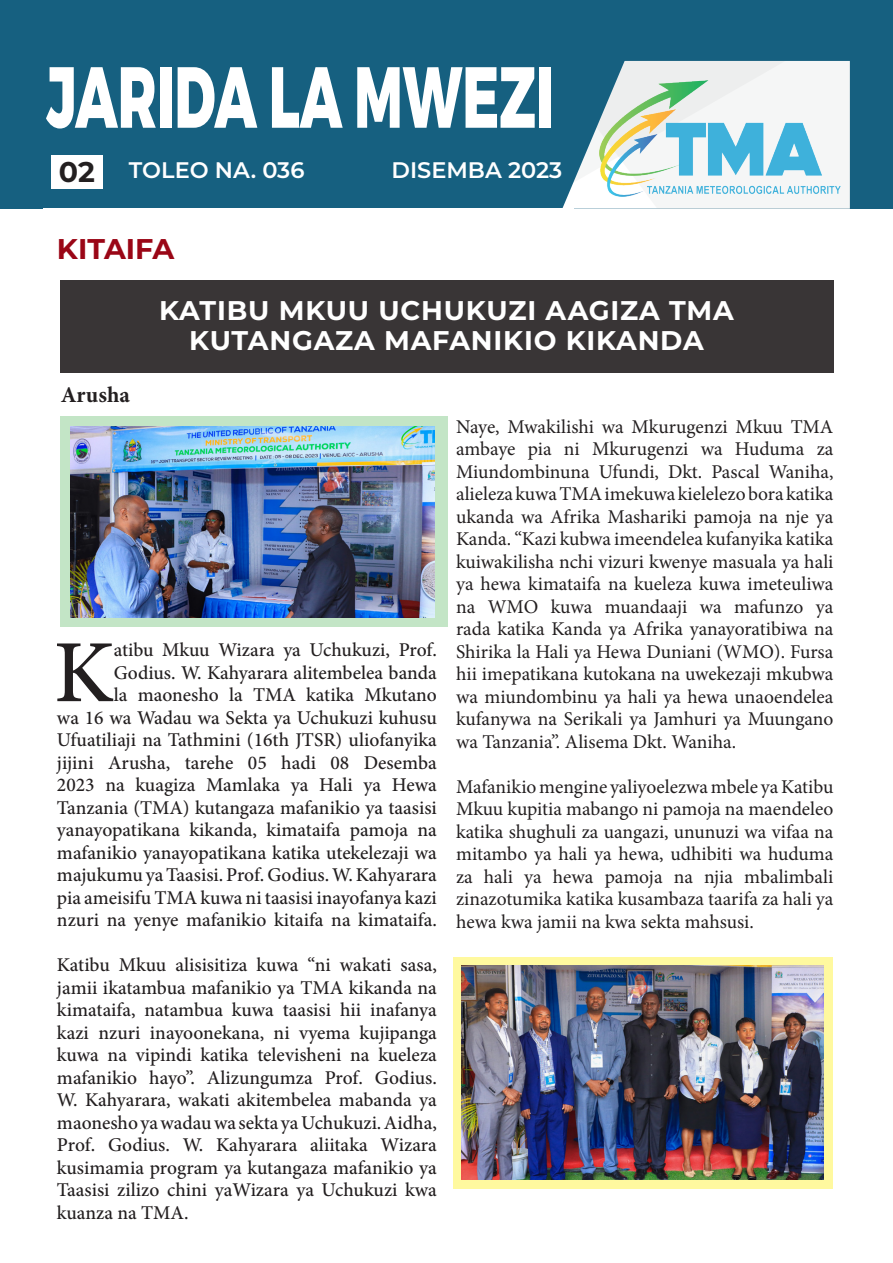
<style>
.page{position:relative;width:893px;height:1263px;background:#fff}
.page>*{position:absolute;margin:0;border:0;box-sizing:border-box;transform-origin:0 0}
.Paragraph_Style_1{font:500 88.8px "Minion Pro";color:#231f20}
.t1{font:800 86.4px "Montserrat";color:#fff;scale:.63 1}
.t2{font:700 28.5px "Montserrat";color:#9a0616}
.t3{font:700 28.5px "Montserrat";color:#231f20}
.t4{font:700 27px/30px "Montserrat";letter-spacing:.03em;color:#fff;text-align:center}
.t5{font:600 22.5px "Montserrat";color:#fff}
.t6{font:700 22.5px "Minion Pro";color:#231f20}
.Paragraph_Style_1-2{font:500 19.5px/22.5px "Minion Pro";color:#231f20;text-align:right}
.t7{font:19.5px/22.5px "Minion Pro";color:#231f20;text-align:justify}
</style>
<div class="page">
<div style="left:60px;top:416px;width:387px;height:211px;background:#c3e5c6"></div>
<div style="left:0;top:0;width:893px;height:209px;background:#166080"></div>
<svg style="left:562px;top:60px;width:288px;height:149px;background:#bad6db"></svg>
<hr style="left:43px;top:208px;width:531px;height:1px;background:#fff">
<div style="left:52px;top:156px;width:51px;height:33px;background:#fff"></div>
<div style="left:60px;top:280px;width:773px;height:93px;background:#393536"></div>
<img style="left:70px;top:426px;width:365px;height:191px">
<div style="left:453px;top:957px;width:380px;height:231px;background:#fff99f"></div>
<img style="left:461px;top:965px;width:363px;height:215px">
<p class="t1" style="left:46px;top:43px;width:806px">JARIDA LA MWEZI</p>
<p class="t3" style="left:59px;top:151px;width:37px">02</p>
<p class="t5" style="left:129px;top:154px;width:177px">TOLEO NA. 036</p>
<p class="t5" style="left:391px;top:154px;width:172px">DISEMBA 2023</p>
<p class="t2" style="left:57px;top:228px;width:119px">KITAIFA</p>
<p class="t6" style="left:61px;top:379px;width:70px">Arusha</p>
<p class="t4" style="left:159px;top:294px;width:576px">KATIBU MKUU UCHUKUZI AAGIZA TMA<br>KUTANGAZA MAFANIKIO KIKANDA</p>
<p class="Paragraph_Style_1-2" style="left:57px;top:639px;width:381px">atibu Mkuu Wizara ya Uchukuzi, Prof.<br>Godius. W. Kahyarara alitembelea banda<br>la maonesho la TMA katika Mkutano<br>wa 16 wa Wadau wa Sekta ya Uchukuzi kuhusu Ufuatiliaji na Tathmini (16th JTSR) uliofanyika jijini Arusha, tarehe 05 hadi 08 Desemba 2023 na kuagiza Mamlaka ya Hali ya Hewa Tanzania (TMA) kutangaza mafanikio ya taasisi yanayopatikana kikanda, kimataifa pamoja na mafanikio yanayopatikana katika utekelezaji wa majukumu ya Taasisi. Prof. Godius. W. Kahyarara pia ameisifu TMA kuwa ni taasisi inayofanya kazi nzuri na yenye mafanikio kitaifa na kimataifa.</p>
<p class="Paragraph_Style_1-2" style="left:57px;top:954px;width:381px;text-align:justify">Katibu Mkuu alisisitiza kuwa “ni wakati sasa, jamii ikatambua mafanikio ya TMA kikanda na kimataifa, natambua kuwa taasisi hii inafanya kazi nzuri inayoonekana, ni vyema kujipanga kuwa na vipindi katika televisheni na kueleza mafanikio hayo”. Alizungumza Prof. Godius.<br>W. Kahyarara, wakati akitembelea mabanda ya maonesho ya wadau wa sekta ya Uchukuzi. Aidha, Prof. Godius. W. Kahyarara aliitaka Wizara kusimamia program ya kutangaza mafanikio ya Taasisi zilizo chini yaWizara ya Uchukuzi kwa kuanza na TMA.</p>
<p class="Paragraph_Style_1" style="left:54px;top:613px;width:62px">K</p>
<p class="t7" style="left:456px;top:415px;width:379px">Naye, Mwakilishi wa Mkurugenzi Mkuu TMA ambaye pia ni Mkurugenzi wa Huduma za Miundombinuna Ufundi, Dkt. Pascal Waniha, alieleza kuwa TMA imekuwa kielelezo bora katika ukanda wa Afrika Mashariki pamoja na nje ya Kanda. “Kazi kubwa imeendelea kufanyika katika kuiwakilisha nchi vizuri kwenye masuala ya hali ya hewa kimataifa na kueleza kuwa imeteuliwa na WMO kuwa muandaaji wa mafunzo ya rada katika Kanda ya Afrika yanayoratibiwa na Shirika la Hali ya Hewa Duniani (WMO). Fursa hii imepatikana kutokana na uwekezaji mkubwa wa miundombinu ya hali ya hewa unaoendelea kufanywa na Serikali ya Jamhuri ya Muungano wa Tanzania”. Alisema Dkt. Waniha.</p>
<p class="t7" style="left:456px;top:775px;width:379px">Mafanikio mengine yaliyoelezwa mbele ya Katibu Mkuu kupitia mabango ni pamoja na maendeleo katika shughuli za uangazi, ununuzi wa vifaa na mitambo ya hali ya hewa, udhibiti wa huduma za hali ya hewa pamoja na njia mbalimbali zinazotumika katika kusambaza taarifa za hali ya hewa kwa jamii na kwa sekta mahsusi.</p>
</div>
